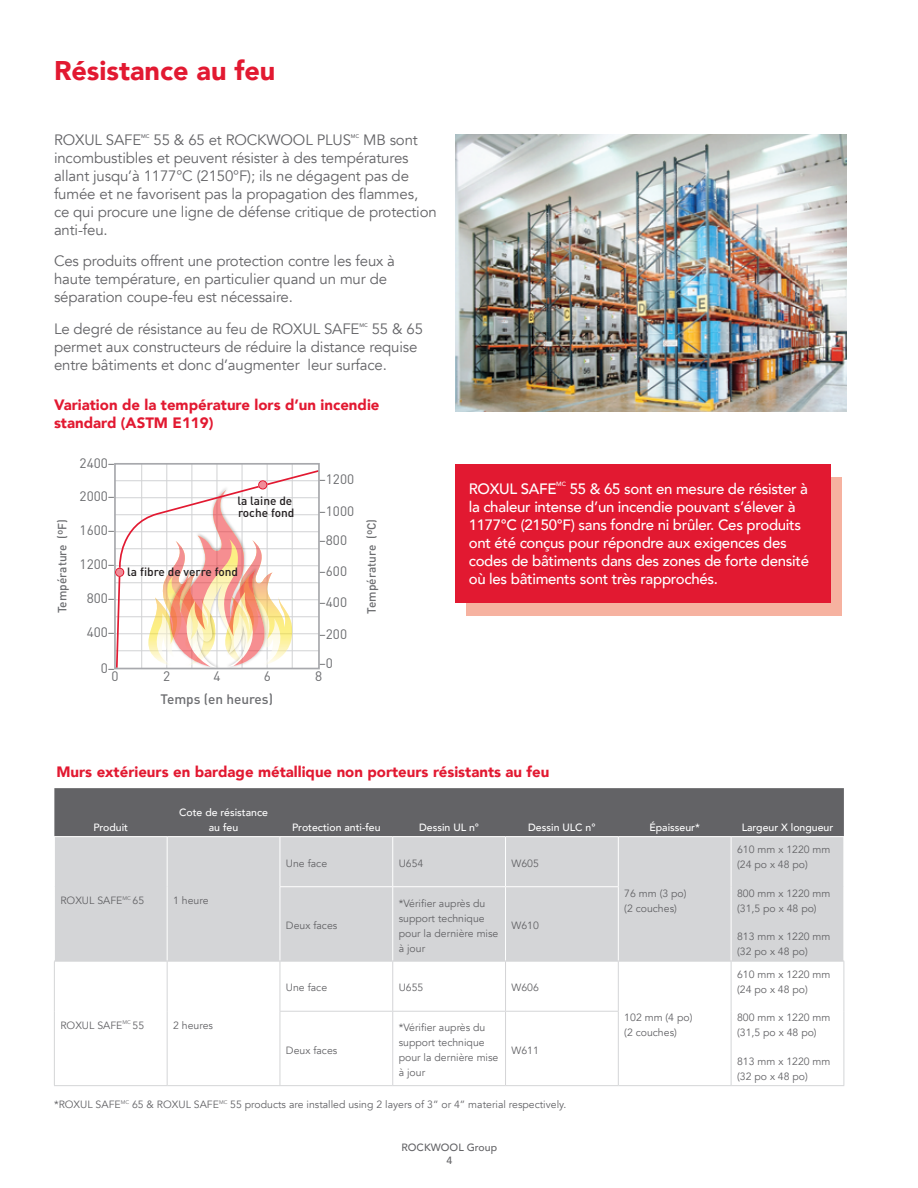
<style>
.page{position:relative;width:918px;height:1188px;background:#fff}
.page>*{position:absolute;margin:0;border:0;box-sizing:border-box;transform-origin:0 0}
.t1{font:900 27px "Avenir";color:#e21931}
.t2{font:15px/18px "Avenir";letter-spacing:-.01em;color:#636366}
.t3{font:500 15px/18px "Avenir";letter-spacing:-.02em;color:#fff}
.t4{font:900 15px/18px "Avenir";color:#e21931}
.t5{font:13.5px/28.8px "DIN";color:#6c6d70}
.t6{font:500 13.5px "DIN";color:#6c6d70}
.t7{font:500 11.85px/11.9px "DIN";color:#231f20}
.t8{font:500 11.85px "DIN";color:#6c6d70}
.t9{font:10.5px/15px "Avenir";color:#636366}
.t10{font:500 10.5px/15px "Avenir";color:#fff;text-align:center}
.t11{font:500 10.5px/12.6px "Avenir";color:#636366;text-align:center}
.t12{font:500 6.15px "Avenir";color:#fff}
.t13{font:500 5.25px "Avenir";color:#636366}
</style>
<div class="page">
<img style="left:455px;top:135px;width:391px;height:277px">
<hr style="left:141px;top:464px;width:1px;height:204px;background:#d1d2d4">
<hr style="left:166px;top:464px;width:1px;height:204px;background:#d1d2d4">
<hr style="left:191px;top:464px;width:1px;height:204px;background:#d1d2d4">
<hr style="left:217px;top:464px;width:1px;height:204px;background:#d1d2d4">
<hr style="left:242px;top:464px;width:1px;height:204px;background:#d1d2d4">
<hr style="left:267px;top:464px;width:1px;height:204px;background:#d1d2d4">
<hr style="left:292px;top:464px;width:1px;height:204px;background:#d1d2d4">
<svg style="left:115px;top:469px;width:205px;height:201px"></svg>
<div style="left:467px;top:477px;width:375px;height:139px;background:#f6b2a0"></div>
<div style="left:455px;top:464px;width:376px;height:139px;background:#e21931"></div>
<div style="left:54px;top:788px;width:790px;height:48px;background:#636366"></div>
<div style="left:55px;top:837px;width:789px;height:124px;background:#d4d5d7"></div>
<hr style="left:167px;top:837px;width:1px;height:50px;background:#fff">
<hr style="left:280px;top:837px;width:1px;height:49px;background:#fff">
<hr style="left:392px;top:837px;width:1px;height:49px;background:#fff">
<hr style="left:505px;top:837px;width:1px;height:49px;background:#fff">
<hr style="left:618px;top:837px;width:1px;height:49px;background:#fff">
<hr style="left:731px;top:837px;width:1px;height:50px;background:#fff">
<hr style="left:167px;top:887px;width:1px;height:74px;background:#fff">
<hr style="left:280px;top:886px;width:113px;height:1px;background:#fff">
<hr style="left:280px;top:887px;width:1px;height:74px;background:#fff">
<hr style="left:393px;top:886px;width:113px;height:1px;background:#fff">
<hr style="left:392px;top:887px;width:1px;height:74px;background:#fff">
<hr style="left:506px;top:886px;width:113px;height:1px;background:#fff">
<hr style="left:505px;top:887px;width:1px;height:74px;background:#fff">
<hr style="left:618px;top:887px;width:1px;height:74px;background:#fff">
<hr style="left:731px;top:887px;width:1px;height:74px;background:#fff">
<hr style="left:54px;top:962px;width:1px;height:49px;background:#d4d5d7">
<hr style="left:54px;top:1011px;width:1px;height:74px;background:#d4d5d7">
<hr style="left:54px;top:961px;width:113px;height:1px;background:#d4d5d7">
<hr style="left:167px;top:962px;width:1px;height:49px;background:#d4d5d7">
<hr style="left:167px;top:1011px;width:1px;height:74px;background:#d4d5d7">
<hr style="left:167px;top:961px;width:113px;height:1px;background:#d4d5d7">
<hr style="left:280px;top:962px;width:1px;height:49px;background:#d4d5d7">
<hr style="left:280px;top:961px;width:113px;height:1px;background:#d4d5d7">
<hr style="left:393px;top:961px;width:113px;height:1px;background:#d4d5d7">
<hr style="left:392px;top:962px;width:1px;height:49px;background:#d4d5d7">
<hr style="left:505px;top:962px;width:1px;height:49px;background:#d4d5d7">
<hr style="left:506px;top:961px;width:112px;height:1px;background:#d4d5d7">
<hr style="left:618px;top:962px;width:1px;height:49px;background:#d4d5d7">
<hr style="left:618px;top:961px;width:113px;height:1px;background:#d4d5d7">
<hr style="left:731px;top:962px;width:1px;height:49px;background:#d4d5d7">
<hr style="left:731px;top:1011px;width:1px;height:74px;background:#d4d5d7">
<hr style="left:731px;top:961px;width:113px;height:1px;background:#d4d5d7">
<hr style="left:844px;top:962px;width:1px;height:49px;background:#d4d5d7">
<hr style="left:844px;top:1011px;width:1px;height:74px;background:#d4d5d7">
<hr style="left:54px;top:1085px;width:113px;height:1px;background:#d4d5d7">
<hr style="left:167px;top:1085px;width:113px;height:1px;background:#d4d5d7">
<hr style="left:280px;top:1012px;width:1px;height:73px;background:#d4d5d7">
<hr style="left:280px;top:1011px;width:113px;height:1px;background:#d4d5d7">
<hr style="left:280px;top:1085px;width:113px;height:1px;background:#d4d5d7">
<hr style="left:392px;top:1012px;width:1px;height:73px;background:#d4d5d7">
<hr style="left:393px;top:1011px;width:113px;height:1px;background:#d4d5d7">
<hr style="left:393px;top:1085px;width:113px;height:1px;background:#d4d5d7">
<hr style="left:505px;top:1012px;width:1px;height:73px;background:#d4d5d7">
<hr style="left:506px;top:1011px;width:113px;height:1px;background:#d4d5d7">
<hr style="left:506px;top:1085px;width:112px;height:1px;background:#d4d5d7">
<hr style="left:618px;top:1012px;width:1px;height:73px;background:#d4d5d7">
<hr style="left:618px;top:1085px;width:113px;height:1px;background:#d4d5d7">
<hr style="left:731px;top:1085px;width:113px;height:1px;background:#d4d5d7">
<h1 class="t1" style="left:54px;top:48px;width:223px">Résistance au feu</h1>
<p class="t2" style="left:54px;top:131px;width:89px">ROXUL SAFE</p>
<p class="t13" style="left:141px;top:131px;width:10px">MC</p>
<p class="t2" style="left:154px;top:131px;width:199px">55 &amp; 65 et ROCKWOOL PLUS</p>
<p class="t13" style="left:351px;top:131px;width:10px">MC</p>
<p class="t2" style="left:54px;top:131px;width:384px;text-indent:309px">MB sont incombustibles et peuvent résister à des températures allant jusqu’à 1177°C (2150°F); ils ne dégagent pas de fumée et ne favorisent pas la propagation des flammes, ce qui procure une ligne de défense critique de protection anti-feu.</p>
<p class="t2" style="left:54px;top:252px;width:343px">Ces produits offrent une protection contre les feux à haute température, en particulier quand un mur de séparation coupe-feu est nécessaire.</p>
<p class="t2" style="left:54px;top:320px;width:307px">Le degré de résistance au feu de ROXUL SAFE</p>
<p class="t13" style="left:359px;top:320px;width:10px">MC</p>
<p class="t2" style="left:54px;top:320px;width:371px;text-indent:318px">55 &amp; 65 permet aux constructeurs de réduire la distance requise entre bâtiments et donc d’augmenter leur surface.</p>
<p class="t4" style="left:54px;top:396px;width:327px">Variation de la température lors d’un incendie standard (ASTM E119)</p>
<p class="t5" style="left:80px;top:449px;width:37px">2400–</p>
<p class="t5" style="left:319px;top:465px;width:37px">–1200</p>
<p class="t5" style="left:319px;top:497px;width:37px">–1000 –800</p>
<p class="t5" style="left:80px;top:482px;width:37px">2000–</p>
<p class="t5" style="left:80px;top:516px;width:37px">1600–</p>
<p class="t5" style="left:80px;top:550px;width:37px">1200–</p>
<p class="t5" style="left:87px;top:584px;width:30px">800–</p>
<p class="t5" style="left:87px;top:618px;width:30px">400–</p>
<p class="t5" style="left:101px;top:653px;width:16px">0–</p>
<p class="t5" style="left:111px;top:662px;width:9px">0</p>
<p class="t5" style="left:163px;top:662px;width:9px">2</p>
<p class="t5" style="left:213px;top:662px;width:9px">4</p>
<p class="t5" style="left:264px;top:662px;width:9px">6</p>
<p class="t5" style="left:315px;top:662px;width:9px">8</p>
<p class="t6" style="left:160px;top:690px;width:114px">Temps (en heures)</p>
<p class="t7" style="left:237px;top:494px;width:59px">la laine de roche fond</p>
<p class="t8" style="left:54px;top:613px;width:96px;rotate:-90deg">Température (ºF)</p>
<p class="t8" style="left:364px;top:614px;width:97px;rotate:-90deg">Température (ºC)</p>
<p class="t5" style="left:319px;top:557px;width:30px">–600</p>
<p class="t7" style="left:127px;top:565px;width:112px">la fibre de verre fond</p>
<p class="t5" style="left:319px;top:588px;width:30px">–400</p>
<p class="t5" style="left:319px;top:619px;width:30px;line-height:29.4px">–200 –0</p>
<p class="t3" style="left:469px;top:479px;width:89px">ROXUL SAFE</p>
<p class="t12" style="left:556px;top:479px;width:11px">MC</p>
<p class="t3" style="left:469px;top:479px;width:342px;text-indent:101px">55 &amp; 65 sont en mesure de résister à la chaleur intense d’un incendie pouvant s’élever à 1177°C (2150°F) sans fondre ni brûler. Ces produits ont été conçus pour répondre aux exigences des codes de bâtiments dans des zones de forte densité où les bâtiments sont très rapprochés.</p>
<p class="t4" style="left:56px;top:762px;width:494px">Murs extérieurs en bardage métallique non porteurs résistants au feu</p>
<p class="t10" style="left:93px;top:819px;width:36px">Produit</p>
<p class="t10" style="left:179px;top:804px;width:90px">Cote de résistance au feu</p>
<p class="t10" style="left:292px;top:819px;width:90px">Protection anti-feu</p>
<p class="t10" style="left:419px;top:819px;width:62px">Dessin UL n°</p>
<p class="t10" style="left:528px;top:819px;width:69px">Dessin ULC n°</p>
<p class="t10" style="left:649px;top:819px;width:52px">Épaisseur*</p>
<p class="t10" style="left:742px;top:819px;width:93px">Largeur X longueur</p>
<p class="t9" style="left:60px;top:893px;width:85px">ROXUL SAFE<sup>MC</sup> 65</p>
<p class="t9" style="left:173px;top:893px;width:37px">1 heure</p>
<p class="t9" style="left:286px;top:856px;width:43px">Une face</p>
<p class="t9" style="left:399px;top:856px;width:26px">U654</p>
<p class="t9" style="left:512px;top:856px;width:29px">W605</p>
<p class="t9" style="left:286px;top:918px;width:53px">Deux faces</p>
<p class="t9" style="left:399px;top:896px;width:101px">*Vérifier auprès du support technique pour la dernière mise à jour</p>
<p class="t9" style="left:512px;top:918px;width:29px">W610</p>
<p class="t9" style="left:624px;top:886px;width:64px">76 mm (3 po) (2 couches)</p>
<p class="t9" style="left:737px;top:842px;width:95px">610 mm x 1220 mm (24 po x 48 po)</p>
<p class="t9" style="left:737px;top:886px;width:95px">800 mm x 1220 mm (31,5 po x 48 po)</p>
<p class="t9" style="left:737px;top:929px;width:95px">813 mm x 1220 mm (32 po x 48 po)</p>
<p class="t9" style="left:60px;top:1018px;width:85px">ROXUL SAFE<sup>MC</sup> 55</p>
<p class="t9" style="left:173px;top:1018px;width:41px">2 heures</p>
<p class="t9" style="left:286px;top:981px;width:43px">Une face</p>
<p class="t9" style="left:399px;top:981px;width:26px">U655</p>
<p class="t9" style="left:512px;top:981px;width:29px">W606</p>
<p class="t9" style="left:286px;top:1043px;width:53px">Deux faces</p>
<p class="t9" style="left:399px;top:1020px;width:101px">*Vérifier auprès du support technique pour la dernière mise à jour</p>
<p class="t9" style="left:512px;top:1043px;width:29px">W611</p>
<p class="t9" style="left:624px;top:1010px;width:70px">102 mm (4 po) (2 couches)</p>
<p class="t9" style="left:737px;top:967px;width:95px">610 mm x 1220 mm (24 po x 48 po)</p>
<p class="t9" style="left:737px;top:1010px;width:95px">800 mm x 1220 mm (31,5 po x 48 po)</p>
<p class="t9" style="left:737px;top:1054px;width:95px">813 mm x 1220 mm (32 po x 48 po)</p>
<p class="t9" style="left:54px;top:1097px;width:514px">*ROXUL SAFE<sup>MC</sup> 65 &amp; ROXUL SAFE<sup>MC</sup> 55 products are installed using 2 layers of 3” or 4” material respectively.</p>
<p class="t11" style="left:401px;top:1141px;width:97px">ROCKWOOL Group<br>4</p>
</div>
